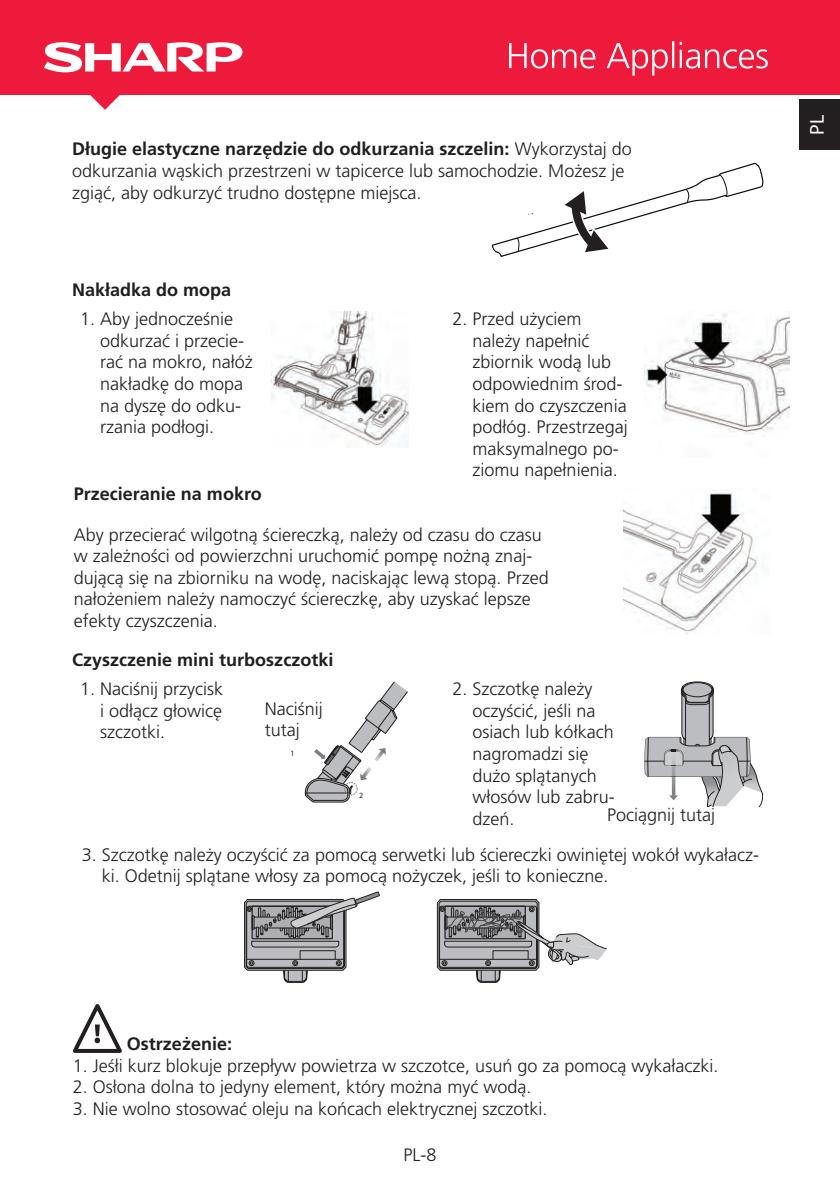
<style>
.page{position:relative;width:840px;height:1191px;background:#fff}
.page>*{position:absolute;margin:0;border:0;box-sizing:border-box;transform-origin:0 0}
.t1{font:20px "Myriad Pro";color:#fff}
.t2{font:300 18px/21.6px "Frutiger LT Pro";color:#211e1e}
.t3{font:700 18px "Frutiger LT Pro";color:#211e1e}
.t4{font:300 18px "Frutiger LT Pro";color:#231f20}
.t5{font:600 8px "Hurme Geometric Sans 1";color:#231f20}
.s1{font-weight:700}
</style>
<div class="page">
<div style="left:0;top:0;width:839px;height:94px;background:#ed1a3b"></div>
<svg style="left:509px;top:41px;width:258px;height:35px"></svg>
<svg style="left:44px;top:42px;width:199px;height:30px"></svg>
<svg style="left:89px;top:94px;width:32px;height:16px"></svg>
<div style="left:798px;top:99px;width:41px;height:51px;background:#231f20"></div>
<img style="left:272px;top:312px;width:136px;height:136px">
<img style="left:644px;top:313px;width:145px;height:121px">
<svg style="left:491px;top:162px;width:273px;height:95px"></svg>
<svg style="left:73px;top:1004px;width:49px;height:49px"></svg>
<svg style="left:305px;top:681px;width:102px;height:121px"></svg>
<div style="left:344px;top:782px;width:13px;height:13px;border:1px dashed #7e8083;border-radius:50%"></div>
<svg style="left:644px;top:681px;width:118px;height:125px"></svg>
<svg style="left:244px;top:891px;width:135px;height:91px"></svg>
<svg style="left:437px;top:899px;width:169px;height:83px"></svg>
<img style="left:623px;top:490px;width:135px;height:145px">
<p class="t2" style="left:72px;top:138px;width:561px"><span class="s1">Długie elastyczne narzędzie do odkurzania szczelin:</span> Wykorzystaj do odkurzania wąskich przestrzeni w tapicerce lub samochodzie. Możesz je zgiąć, aby odkurzyć trudno dostępne miejsca.</p>
<p class="t3" style="left:72px;top:279px;width:161px">Nakładka do mopa</p>
<p class="t2" style="left:100px;top:308px;width:154px;text-indent:-20px">1. Aby jednocześnie odkurzać i przecie&shy;rać na mokro, nałóż nakładkę do mopa na dyszę do odku&shy;rzania podłogi.</p>
<p class="t2" style="left:472px;top:308px;width:157px;text-indent:-20px">2. Przed użyciem należy napełnić zbiornik wodą lub odpowiednim środ&shy;kiem do czyszczenia podłóg. Przestrzegaj maksymalnego po&shy;ziomu napełnienia.</p>
<p class="t3" style="left:74px;top:483px;width:189px">Przecieranie na mokro</p>
<p class="t2" style="left:74px;top:524px;width:476px">Aby przecierać wilgotną ściereczką, należy od czasu do czasu w zależności od powierzchni uruchomić pompę nożną znaj&shy;dującą się na zbiorniku na wodę, naciskając lewą stopą. Przed nałożeniem należy namoczyć ściereczkę, aby uzyskać lepsze efekty czyszczenia.</p>
<p class="t3" style="left:72px;top:649px;width:263px">Czyszczenie mini turboszczotki</p>
<p class="t2" style="left:100px;top:678px;width:124px;text-align:justify;text-indent:-20px">1. Naciśnij przycisk i odłącz głowicę szczotki.</p>
<p class="t5" style="left:290px;top:748px;width:6px">1</p>
<p class="t2" style="left:472px;top:678px;width:144px;text-indent:-20px">2. Szczotkę należy oczyścić, jeśli na osiach lub kółkach nagromadzi się dużo splątanych włosów lub zabru&shy;dzeń.</p>
<p class="t2" style="left:102px;top:844px;width:658px;text-indent:-20px">3. Szczotkę należy oczyścić za pomocą serwetki lub ściereczki owiniętej wokół wykałacz&shy;ki. Odetnij splątane włosy za pomocą nożyczek, jeśli to konieczne.</p>
<p class="t2" style="left:264px;top:697px;width:59px">Naciśnij tutaj</p>
<p class="t5" style="left:359px;top:790px;width:6px">2</p>
<p class="t2" style="left:606px;top:804px;width:110px">Pociągnij tutaj</p>
<p class="t1" style="left:804px;top:135px;width:22px;rotate:-90deg">PL</p>
<p class="t3" style="left:127px;top:1033px;width:107px">Ostrzeżenie:</p>
<p class="t2" style="left:73px;top:1054px;width:647px">1. Jeśłi kurz blokuje przepływ powietrza w szczotce, usuń go za pomocą wykałaczki.</p>
<p class="t2" style="left:73px;top:1076px;width:460px">2. Osłona dolna to jedyny element, który można myć wodą.</p>
<p class="t2" style="left:73px;top:1098px;width:476px">3. Nie wolno stosować oleju na końcach elektrycznej szczotki.</p>
<p class="t4" style="left:403px;top:1144px;width:34px">PL-8</p>
</div>
